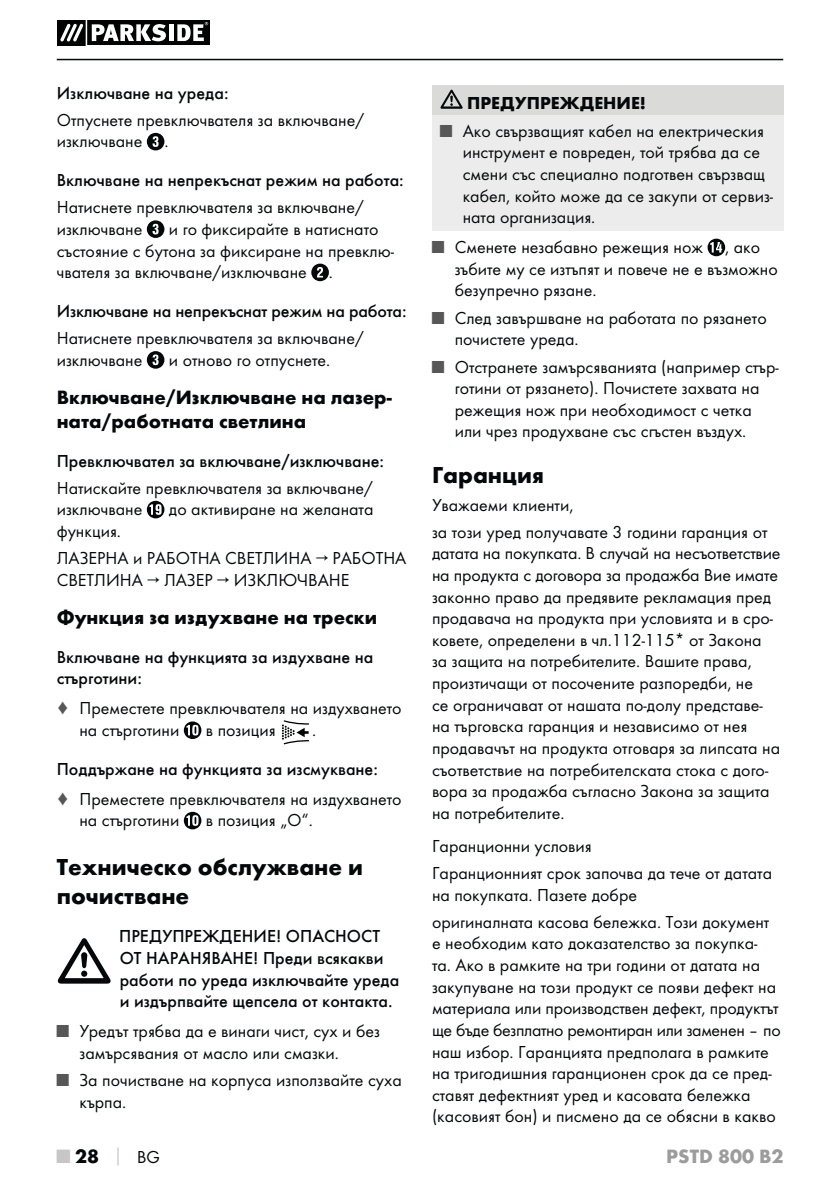
<style>
.page{position:relative;width:840px;height:1191px;background:#fff}
.page>*{position:absolute;margin:0;border:0;box-sizing:border-box;transform-origin:0 0}
.t1{font:700 24px/28.8px "Futura";color:#040809}
.t2{font:700 20px/24px "Futura";color:#040809}
.t3{font:700 20px "Futura";color:#9c9c9c}
.t4{font:18px/21.6px "Futura Boo";color:#040809}
.t5{font:500 18px/21.6px "Futura";color:#040809}
.t6{font:700 18px "Futura";color:#040809}
.s1{color:#575757}
.s2{color:#c7c6c5}
.s3{font-size:18px;color:#c7c6c5}
.s4{font-family:"Futura Boo";font-weight:400;font-size:18px}
</style>
<div class="page">
<hr style="left:57px;top:59px;width:725px;height:1px;background:#040809">
<svg style="left:57px;top:21px;width:152px;height:24px"></svg>
<svg style="left:147px;top:133px;width:17px;height:17px"></svg>
<svg style="left:147px;top:220px;width:17px;height:18px"></svg>
<svg style="left:311px;top:264px;width:18px;height:17px"></svg>
<svg style="left:147px;top:351px;width:17px;height:18px"></svg>
<svg style="left:147px;top:501px;width:17px;height:17px"></svg>
<svg style="left:184px;top:721px;width:17px;height:18px"></svg>
<svg style="left:282px;top:720px;width:27px;height:24px"></svg>
<svg style="left:184px;top:812px;width:17px;height:17px"></svg>
<div style="left:432px;top:85px;width:350px;height:30px;background:#dadad9"></div>
<div style="left:432px;top:115px;width:350px;height:116px;background:#edecec"></div>
<svg style="left:440px;top:90px;width:22px;height:19px"></svg>
<svg style="left:707px;top:239px;width:17px;height:17px"></svg>
<svg style="left:58px;top:938px;width:52px;height:45px"></svg>
<p class="t5" style="left:57px;top:83px;width:173px">Изключване на уреда:</p>
<p class="t4" style="left:57px;top:110px;width:309px">Отпуснете превключвателя за включване/ изключване .</p>
<p class="t5" style="left:57px;top:170px;width:348px">Включване на непрекъснат режим на работа:</p>
<p class="t4" style="left:57px;top:197px;width:308px">Натиснете превключвателя за включване/ изключване</p>
<p class="t4" style="left:57px;top:219px;width:338px;text-indent:112px">и го фиксирайте в натиснато състояние с бутона за фиксиране на превклю&shy;чвателя за включване/изключване .</p>
<p class="t5" style="left:57px;top:301px;width:351px">Изключване на непрекъснат режим на работа:</p>
<p class="t4" style="left:57px;top:328px;width:308px">Натиснете превключвателя за включване/ изключване</p>
<p class="t4" style="left:169px;top:350px;width:163px">и отново го отпуснете.</p>
<p class="t2" style="left:57px;top:387px;width:336px">Включване/Изключване на лазер&shy;ната/работната светлина</p>
<p class="t5" style="left:57px;top:451px;width:329px">Превключвател за включване/изключване:</p>
<p class="t4" style="left:57px;top:478px;width:317px">Натискайте превключвателя за включване/ изключване</p>
<p class="t4" style="left:169px;top:499px;width:206px">до активиране на желаната</p>
<p class="t4" style="left:57px;top:518px;width:351px;line-height:27.2px">функция.<br>ЛАЗЕРНА и РАБОТНА СВЕТЛИНА → РАБОТНА</p>
<p class="t4" style="left:57px;top:570px;width:294px">СВЕТЛИНА → ЛАЗЕР → ИЗКЛЮЧВАНЕ</p>
<p class="t2" style="left:57px;top:607px;width:322px">Функция за издухване на трески</p>
<p class="t5" style="left:57px;top:647px;width:318px">Включване на функцията за издухване на стърготини:</p>
<p class="t4" style="left:79px;top:698px;width:323px;text-indent:-23px"><span class="s1">♦</span> Преместете превключвателя на издухването на стърготини</p>
<p class="t4" style="left:206px;top:720px;width:71px">в позиция</p>
<p class="t4" style="left:312px;top:720px;width:6px">.</p>
<p class="t5" style="left:57px;top:759px;width:322px">Поддържане на функцията за изсмукване:</p>
<p class="t4" style="left:79px;top:789px;width:323px;text-indent:-23px"><span class="s1">♦</span> Преместете превключвателя на издухването на стърготини</p>
<p class="t4" style="left:206px;top:810px;width:108px">в позиция „O“.</p>
<h1 class="t1" style="left:57px;top:854px;width:308px">Техническо обслужване и почистване</h1>
<p class="t5" style="left:119px;top:926px;width:281px">ПРЕДУПРЕЖДЕНИЕ! ОПАСНОСТ<br>ОТ НАРАНЯВАНЕ! Преди всякакви работи по уреда изключвайте уреда и издърпвайте щепсела от контакта.</p>
<p class="t4" style="left:79px;top:1021px;width:302px;text-indent:-23px"><span class="s1">■</span> Уредът трябва да е винаги чист, сух и без замърсявания от масло или смазки.</p>
<p class="t4" style="left:79px;top:1070px;width:324px;text-indent:-23px"><span class="s1">■</span> За почистване на корпуса използвайте суха кърпа.</p>
<p class="t6" style="left:467px;top:96px;width:180px">ПРЕДУПРЕЖДЕНИЕ!</p>
<p class="t4" style="left:462px;top:121px;width:312px;text-indent:-23px"><span class="s1">■</span> Ако свързващият кабел на електрическия инструмент е повреден, той трябва да се смени със специално подготвен свързващ кабел, който може да се закупи от сервиз&shy;ната организация.</p>
<p class="t4" style="left:454px;top:237px;width:324px;text-indent:-23px"><span class="s1">■</span> Сменете незабавно режещия нож , ако зъбите му се изтъпят и повече не е възможно безупречно рязане.</p>
<p class="t4" style="left:454px;top:308px;width:313px;text-indent:-23px"><span class="s1">■</span> След завършване на работата по рязането почистете уреда.</p>
<p class="t4" style="left:432px;top:357px;width:348px;text-align:center"><span class="s1">■</span> Отстранете замърсяванията (например стър&shy;готини от рязането). Почистете захвата на режещия нож при необходимост с четка<br>или чрез продухване със сгъстен въздух.</p>
<h1 class="t1" style="left:432px;top:463px;width:114px">Гаранция</h1>
<p class="t4" style="left:432px;top:492px;width:337px;line-height:27.2px">Уважаеми клиенти,<br>за този уред получавате 3 години гаранция от</p>
<p class="t4" style="left:432px;top:543px;width:350px">датата на покупката. В случай на несъответствие на продукта с договора за продажба Вие имате законно право да предявите рекламация пред продавача на продукта при условията и в сро&shy;ковете, определени в чл.112-115* от Закона за защита на потребителите. Вашите права, произтичащи от посочените разпоредби, не<br>се ограничават от нашата по-долу представе&shy;на търговска гаранция и независимо от нея продавачът на продукта отговаря за липсата на съответствие на потребителската стока с дого&shy;вора за продажба съгласно Закона за защита на потребителите.</p>
<p class="t4" style="left:432px;top:833px;width:341px;line-height:27.2px">Гаранционни условия<br>Гаранционният срок започва да тече от датата</p>
<p class="t4" style="left:432px;top:882px;width:339px;line-height:27.2px">на покупката. Пазете добре<br>оригиналната касова бележка. Този документ</p>
<p class="t4" style="left:432px;top:933px;width:350px">е необходим като доказателство за покупка&shy;та. Ако в рамките на три години от датата на закупуване на този продукт се появи дефект на материала или производствен дефект, продуктът ще бъде безплатно ремонтиран или заменен – по наш избор. Гаранцията предполага в рамките на тригодишния гаранционен срок да се пред&shy;ставят дефектният уред и касовата бележка (касовият бон) и писмено да се обясни в какво</p>
<p class="t2" style="left:57px;top:1145px;width:104px"><span class="s2">■</span> 28 <span class="s3">│</span> <span class="s4">BG</span></p>
<p class="t3" style="left:666px;top:1148px;width:119px">PSTD 800 B2</p>
</div>
